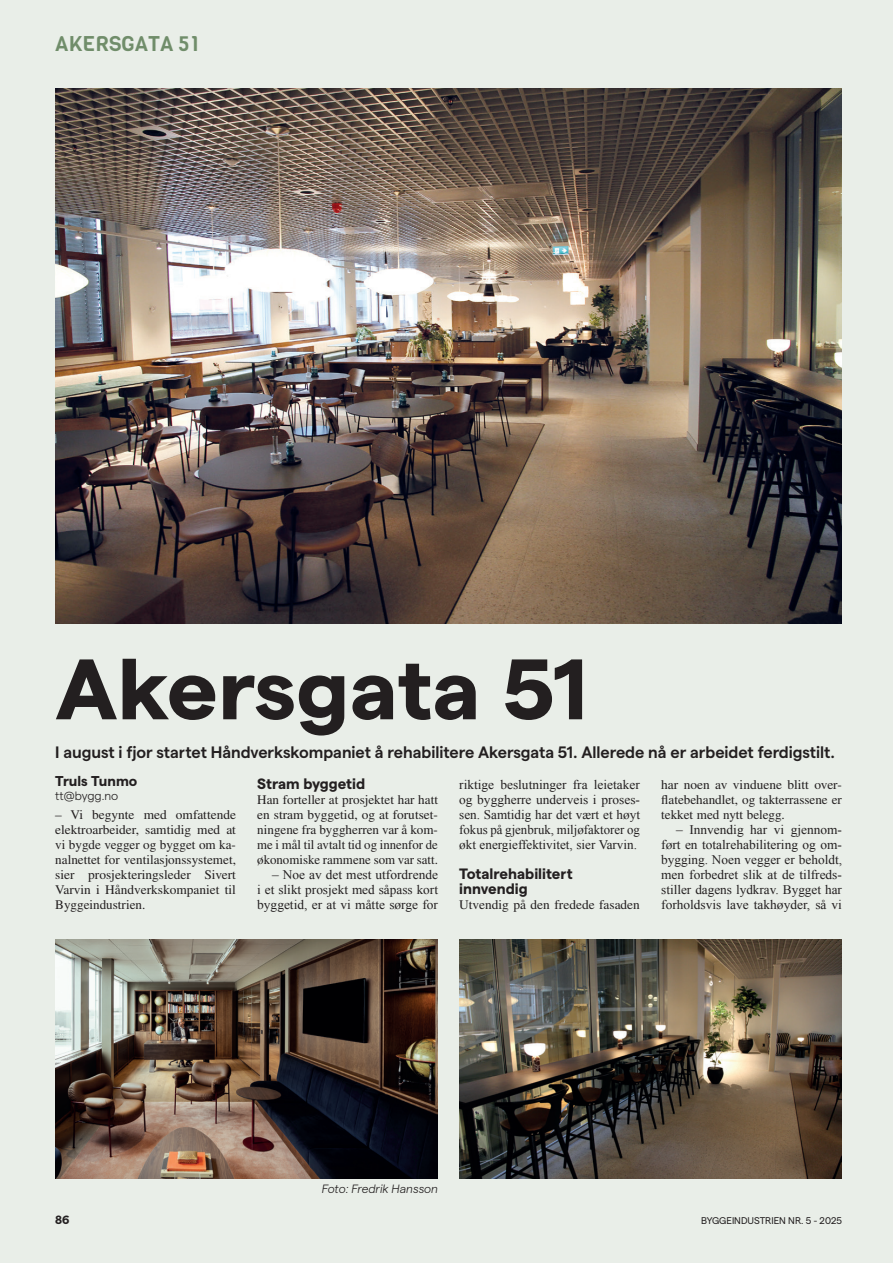
<style>
.page{position:relative;width:893px;height:1263px;background:#e9eee8}
.page>*{position:absolute;margin:0;border:0;box-sizing:border-box;transform-origin:0 0}
.t1{font:700 85.5px "Matter";letter-spacing:-.005em;color:#231f20;scale:1.05 1}
.t2{font:21px "Viga";color:#708d6a}
.t3{font:600 16.5px "Matter";letter-spacing:-.005em;color:#231f20}
.t4{font:700 15px/15px "Matter";color:#231f20}
.t5{font:700 14.25px "Matter";color:#231f20}
.t6{font:13.2px/15px "Times LT Std";color:#231f20;text-align:justify}
.t7{font:13.2px/15px "Times New Roman";color:#231f20;text-align:justify}
.t8{font:italic 300 12px "Matter";color:#231f20}
.t9{font:300 12px "Matter";color:#231f20}
.t10{font:700 12px "Matter";color:#231f20}
.t11{font:9.75px "Matter";color:#231f20}
</style>
<div class="page">
<img style="left:55px;top:88px;width:787px;height:535px">
<img style="left:55px;top:940px;width:383px;height:239px">
<img style="left:459px;top:940px;width:383px;height:239px">
<h2 class="t2" style="left:55px;top:30px;width:146px">AKERSGATA 51</h2>
<h1 class="t1" style="left:55px;top:626px;width:509px">Akersgata 51</h1>
<p class="t3" style="left:55px;top:740px;width:781px">I august i fjor startet Håndverkskompaniet å rehabilitere Akersgata 51. Allerede nå er arbeidet ferdigstilt.</p>
<p class="t5" style="left:55px;top:770px;width:84px">Truls Tunmo</p>
<p class="t9" style="left:55px;top:787px;width:64px">tt@bygg.no</p>
<p class="t6" style="left:55px;top:807px;width:182px">– Vi begynte med omfattende elektroarbeider, samtidig med at vi bygde vegger og bygget om ka&shy;nalnettet for ventilasjonssystemet, sier prosjekteringsleder Sivert Varvin i Håndverkskompaniet til Byggeindustrien.</p>
<p class="t4" style="left:257px;top:775px;width:109px">Stram byggetid</p>
<p class="t6" style="left:257px;top:792px;width:182px">Han forteller at prosjektet har hatt en stram byggetid, og at forutset&shy;ningene fra byggherren var å kom&shy;me i mål til avtalt tid og innenfor de økonomiske rammene som var satt.</p>
<p class="t7" style="left:257px;top:867px;width:182px;text-indent:15px">– Noe av det mest utfordrende i et slikt prosjekt med såpass kort byggetid, er at vi måtte sørge for</p>
<p class="t7" style="left:459px;top:777px;width:182px">riktige beslutninger fra leietaker og byggherre underveis i proses&shy;sen. Samtidig har det vært et høyt fokus på gjenbruk, miljøfaktorer og økt energieffektivitet, sier Varvin.</p>
<p class="t4" style="left:459px;top:865px;width:115px">Totalrehabilitert innvendig</p>
<p class="t6" style="left:459px;top:897px;width:182px">Utvendig på den fredede fasaden</p>
<p class="t6" style="left:661px;top:777px;width:182px">har noen av vinduene blitt over&shy;flatebehandlet, og takterrassene er tekket med nytt belegg.</p>
<p class="t7" style="left:661px;top:822px;width:182px;text-indent:15px">– Innvendig har vi gjennom&shy;ført en totalrehabilitering og om&shy;bygging. Noen vegger er beholdt, men forbedret slik at de tilfreds&shy;stiller dagens lydkrav. Bygget har forholdsvis lave takhøyder, så vi</p>
<p class="t8" style="left:322px;top:1180px;width:118px">Foto: Fredrik Hansson</p>
<p class="t10" style="left:55px;top:1211px;width:16px">86</p>
<p class="t11" style="left:701px;top:1213px;width:142px">BYGGEINDUSTRIEN NR. 5 - 2025</p>
</div>
